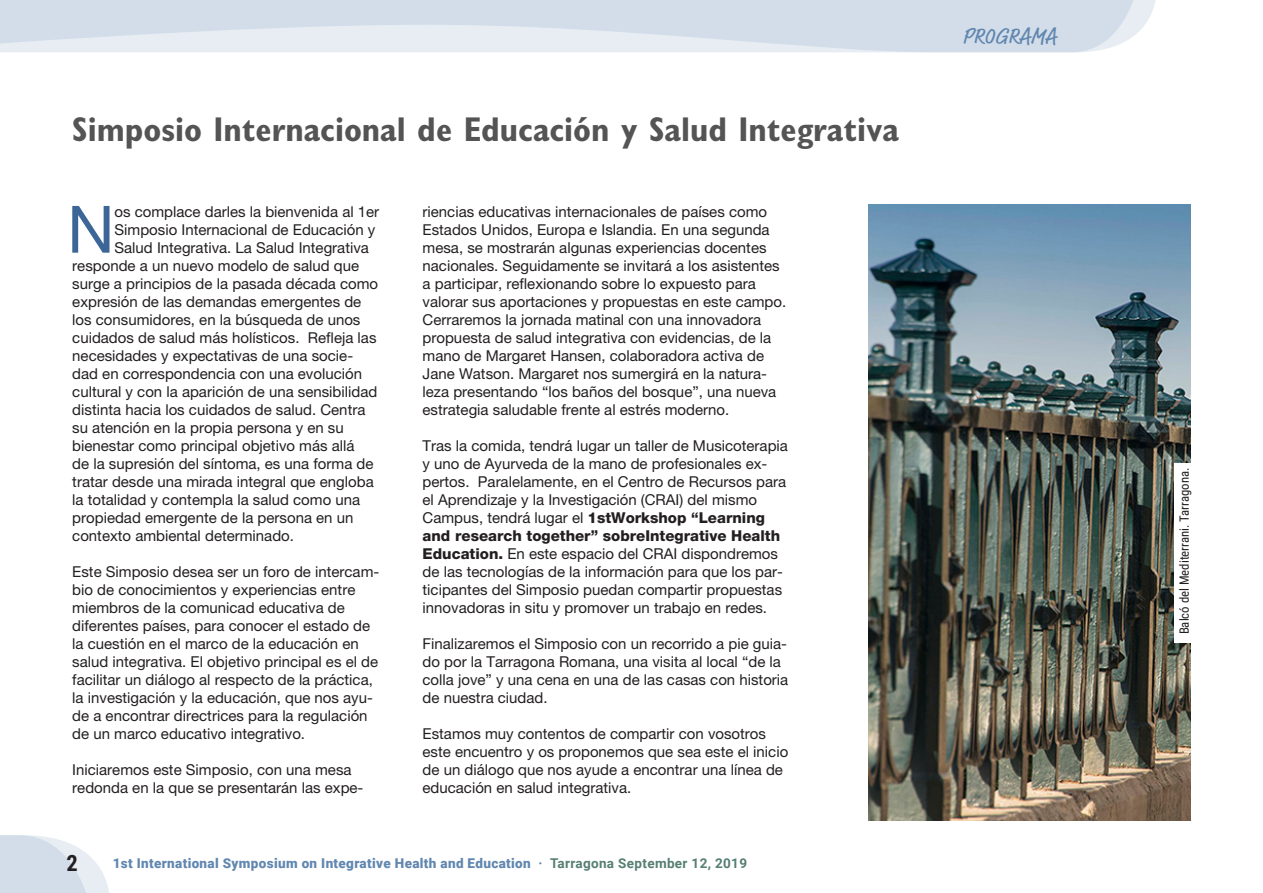
<style>
.page{position:relative;width:1263px;height:893px;background:#fff}
.page>*{position:absolute;margin:0;border:0;box-sizing:border-box;transform-origin:0 0}
.t1{font:65.4px "Helvetica Neue";color:#3c6698}
.t2{font:700 condensed 34.5px "Gill Sans";color:#545454}
.t3{font:22.5px "Market OT";color:#6187b0}
.t4{font:700 22.5px "Roboto Condensed";color:#231f20}
.t5{font:15px/18px "Helvetica Neue";color:#231f20}
.t6{font:900 13.5px "Roboto";letter-spacing:.025em;color:#6187b0}
.Text_normal{font:12.75px "Roboto Condensed";color:#231f20}
.s1{font-weight:800}
.s2{font-weight:700}
.s3{font-weight:700;color:#567e73}
</style>
<div class="page">
<svg style="left:0;top:0;width:1137px;height:52px;background:#d8e1eb"></svg>
<svg style="left:0;top:835px;width:109px;height:58px"></svg>
<img style="left:868px;top:205px;width:323px;height:616px">
<div style="left:1175px;top:463px;width:21px;height:179px;background:#fff"></div>
<p class="t2" style="left:72px;top:109px;width:828px">Simposio Internacional de Educación y Salud Integrativa</p>
<p class="t1" style="left:67px;top:190px;width:49px">N</p>
<p class="t5" style="left:114px;top:202px;width:266px">os complace darles la bienvenida al 1er</p>
<p class="t5" style="left:114px;top:220px;width:262px">Simposio Internacional de Educación y</p>
<p class="t5" style="left:114px;top:238px;width:256px">Salud Integrativa. La Salud Integrativa</p>
<p class="t5" style="left:72px;top:256px;width:288px">responde a un nuevo modelo de salud que</p>
<p class="t5" style="left:72px;top:274px;width:307px">surge a principios de la pasada década como</p>
<p class="t5" style="left:72px;top:292px;width:290px">expresión de las demandas emergentes de</p>
<p class="t5" style="left:72px;top:310px;width:290px">los consumidores, en la búsqueda de unos</p>
<p class="t5" style="left:72px;top:328px;width:306px">cuidados de salud más holísticos. Refleja las</p>
<p class="t5" style="left:72px;top:346px;width:282px">necesidades y expectativas de una socie-</p>
<p class="t5" style="left:72px;top:364px;width:291px">dad en correspondencia con una evolución</p>
<p class="t5" style="left:72px;top:382px;width:307px">cultural y con la aparición de una sensibilidad</p>
<p class="t5" style="left:72px;top:400px;width:295px">distinta hacia los cuidados de salud. Centra</p>
<p class="t5" style="left:72px;top:418px;width:273px">su atención en la propia persona y en su</p>
<p class="t5" style="left:72px;top:436px;width:284px">bienestar como principal objetivo más allá</p>
<p class="t5" style="left:72px;top:454px;width:303px">de la supresión del síntoma, es una forma de</p>
<p class="t5" style="left:72px;top:472px;width:303px">tratar desde una mirada integral que engloba</p>
<p class="t5" style="left:72px;top:490px;width:289px">la totalidad y contempla la salud como una</p>
<p class="t5" style="left:72px;top:508px;width:283px">propiedad emergente de la persona en un</p>
<p class="t5" style="left:72px;top:526px;width:223px">contexto ambiental determinado.</p>
<p class="t5" style="left:72px;top:562px;width:309px">Este Simposio desea ser un foro de intercam&shy;bio de conocimientos y experiencias entre miembros de la comunicad educativa de diferentes países, para conocer el estado de la cuestión en el marco de la educación en salud integrativa. El objetivo principal es el de facilitar un diálogo al respecto de la práctica, la investigación y la educación, que nos ayu&shy;de a encontrar directrices para la regulación de un marco educativo integrativo.</p>
<p class="t5" style="left:72px;top:760px;width:293px">Iniciaremos este Simposio, con una mesa redonda en la que se presentarán las expe-</p>
<p class="t5" style="left:423px;top:202px;width:365px">riencias educativas internacionales de países como Estados Unidos, Europa e Islandia. En una segunda mesa, se mostrarán algunas experiencias docentes nacionales. Seguidamente se invitará a los asistentes a participar, reflexionando sobre lo expuesto para valorar sus aportaciones y propuestas en este campo.</p>
<p class="t5" style="left:423px;top:310px;width:355px">Cerraremos la jornada matinal con una innovadora propuesta de salud integrativa con evidencias, de la mano de Margaret Hansen, colaboradora activa de Jane Watson. Margaret nos sumergirá en la natura&shy;leza presentando “los baños del bosque”, una nueva estrategia saludable frente al estrés moderno.</p>
<p class="t5" style="left:423px;top:436px;width:367px">Tras la comida, tendrá lugar un taller de Musicoterapia y uno de Ayurveda de la mano de profesionales ex&shy;pertos. Paralelamente, en el Centro de Recursos para el Aprendizaje y la Investigación (CRAI) del mismo Campus, tendrá lugar el <span class="s1">1stWorkshop “Learning and research together” sobreIntegrative Health Education.</span> En este espacio del CRAI dispondremos de las tecnologías de la información para que los par&shy;ticipantes del Simposio puedan compartir propuestas innovadoras in situ y promover un trabajo en redes.</p>
<p class="t5" style="left:423px;top:634px;width:367px">Finalizaremos el Simposio con un recorrido a pie guia&shy;do por la Tarragona Romana, una visita al local “de la colla jove” y una cena en una de las casas con historia de nuestra ciudad.</p>
<p class="t5" style="left:423px;top:724px;width:367px">Estamos muy contentos de compartir con vosotros este encuentro y os proponemos que sea este el inicio de un diálogo que nos ayude a encontrar una línea de educación en salud integrativa.</p>
<h3 class="t4" style="left:67px;top:847px;width:13px">2</h3>
<p class="t6" style="left:113px;top:853px;width:636px">1st International Symposium on Integrative Health and Education <span class="s2">·</span> <span class="s3">Tarragona September 12, 2019</span></p>
<h3 class="t3" style="left:962px;top:22px;width:96px">PROGRAMA</h3>
<p class="Text_normal" style="left:1175px;top:634px;width:168px;rotate:-90deg">Balcó del Mediterrani. Tarragona.</p>
</div>
